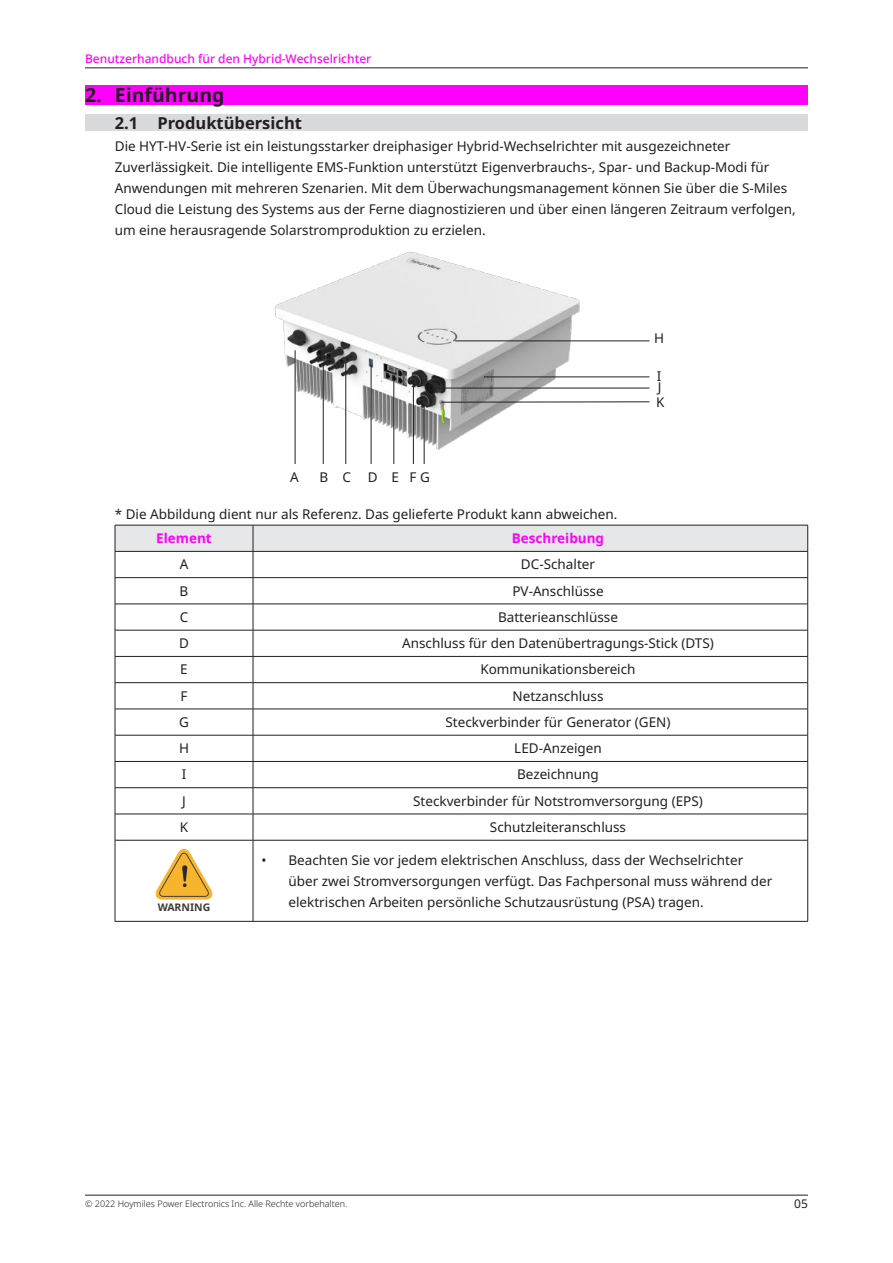
<style>
.page{position:relative;width:893px;height:1263px;background:#fff}
.page>*{position:absolute;margin:0;border:0;box-sizing:border-box;transform-origin:0 0}
.t1{font:700 19.5px "Noto Sans";color:#231f20}
.t2{font:700 16.5px "Noto Sans";color:#231f20}
.t3{font:13.5px/21px "Noto Sans";color:#231f20}
.t4{font:700 13.5px "Noto Sans";color:#f0f}
.t5{font:500 12px "Noto Sans";color:#f0f}
.t6{font:12px "Noto Sans";color:#231f20}
.t7{font:700 10.5px "Noto Sans";color:#3d3b38}
.t8{font:300 9px "Noto Sans";color:#231f20}
</style>
<div class="page">
<hr style="left:85px;top:68px;width:723px;height:1px;background:#231f20">
<hr style="left:85px;top:1195px;width:723px;height:1px;background:#231f20">
<div style="left:85px;top:85px;width:723px;height:20px;background:#f0f"></div>
<div style="left:85px;top:115px;width:723px;height:16px;background:#d9dadc"></div>
<img style="left:275px;top:252px;width:321px;height:213px">
<hr style="left:455px;top:340px;width:194px;height:1px;background:#231f20">
<hr style="left:484px;top:376px;width:165px;height:1px;background:#231f20">
<hr style="left:437px;top:388px;width:212px;height:1px;background:#231f20">
<hr style="left:441px;top:401px;width:208px;height:2px;background:#231f20">
<hr style="left:295px;top:350px;width:1px;height:114px;background:#231f20">
<hr style="left:323px;top:363px;width:1px;height:101px;background:#231f20">
<hr style="left:346px;top:362px;width:1px;height:102px;background:#231f20">
<hr style="left:371px;top:365px;width:1px;height:99px;background:#231f20">
<hr style="left:394px;top:381px;width:1px;height:83px;background:#231f20">
<hr style="left:413px;top:385px;width:1px;height:79px;background:#231f20">
<hr style="left:424px;top:404px;width:1px;height:60px;background:#231f20">
<svg style="left:115px;top:525px;width:693px;height:315px"></svg>
<hr style="left:115px;top:840px;width:138px;height:1px;background:#231f20">
<hr style="left:115px;top:840px;width:1px;height:81px;background:#231f20">
<hr style="left:115px;top:921px;width:138px;height:1px;background:#231f20">
<hr style="left:253px;top:840px;width:555px;height:1px;background:#231f20">
<hr style="left:253px;top:840px;width:1px;height:81px;background:#231f20">
<hr style="left:807px;top:840px;width:1px;height:81px;background:#231f20">
<hr style="left:253px;top:921px;width:555px;height:1px;background:#231f20">
<svg style="left:155px;top:849px;width:58px;height:51px"></svg>
<p class="t5" style="left:85px;top:54px;width:288px">Benutzerhandbuch für den Hybrid-Wechselrichter</p>
<h1 class="t1" style="left:85px;top:87px;width:141px">2. Einführung</h1>
<p class="t2" style="left:115px;top:116px;width:189px">2.1 Produktübersicht</p>
<p class="t3" style="left:115px;top:137px;width:682px">Die HYT-HV-Serie ist ein leistungsstarker dreiphasiger Hybrid-Wechselrichter mit ausgezeichneter Zuverlässigkeit. Die intelligente EMS-Funktion unterstützt Eigenverbrauchs-, Spar- und Backup-Modi für Anwendungen mit mehreren Szenarien. Mit dem Überwachungsmanagement können Sie über die S-Miles Cloud die Leistung des Systems aus der Ferne diagnostizieren und über einen längeren Zeitraum verfolgen, um eine herausragende Solarstromproduktion zu erzielen.</p>
<p class="t3" style="left:654px;top:328px;width:12px">H</p>
<p class="t3" style="left:657px;top:371px;width:6px;line-height:10.9px">I<br>J</p>
<p class="t3" style="left:656px;top:392px;width:10px">K</p>
<p class="t3" style="left:290px;top:467px;width:10px">A</p>
<p class="t3" style="left:319px;top:467px;width:112px">BC DEFG</p>
<p class="t3" style="left:115px;top:504px;width:504px">* Die Abbildung dient nur als Referenz. Das gelieferte Produkt kann abweichen.</p>
<p class="t4" style="left:156px;top:533px;width:57px">Element</p>
<p class="t4" style="left:512px;top:533px;width:94px">Beschreibung</p>
<p class="t3" style="left:180px;top:555px;width:10px">A</p>
<p class="t3" style="left:521px;top:555px;width:76px">DC-Schalter</p>
<p class="t3" style="left:180px;top:581px;width:10px">B</p>
<p class="t3" style="left:512px;top:581px;width:93px">PV-Anschlüsse</p>
<p class="t3" style="left:180px;top:607px;width:10px">C</p>
<p class="t3" style="left:498px;top:607px;width:121px">Batterieanschlüsse</p>
<p class="t3" style="left:179px;top:633px;width:11px">D</p>
<p class="t3" style="left:402px;top:633px;width:313px">Anschluss für den Datenübertragungs-Stick (DTS)</p>
<p class="t3" style="left:180px;top:660px;width:9px">E</p>
<p class="t3" style="left:480px;top:660px;width:157px">Kommunikationsbereich</p>
<p class="t3" style="left:180px;top:686px;width:9px">F</p>
<p class="t3" style="left:512px;top:686px;width:93px">Netzanschluss</p>
<p class="t3" style="left:179px;top:712px;width:11px">G</p>
<p class="t3" style="left:446px;top:712px;width:226px">Steckverbinder für Generator (GEN)</p>
<p class="t3" style="left:179px;top:738px;width:12px">H</p>
<p class="t3" style="left:514px;top:738px;width:89px">LED-Anzeigen</p>
<p class="t3" style="left:182px;top:765px;width:6px">I</p>
<p class="t3" style="left:517px;top:765px;width:83px">Bezeichnung</p>
<p class="t3" style="left:182px;top:791px;width:5px">J</p>
<p class="t3" style="left:413px;top:791px;width:291px">Steckverbinder für Notstromversorgung (EPS)</p>
<p class="t3" style="left:180px;top:817px;width:10px">K</p>
<p class="t3" style="left:490px;top:817px;width:138px">Schutzleiteranschluss</p>
<p class="t7" style="left:158px;top:903px;width:54px">WARNING</p>
<p class="t3" style="left:288px;top:850px;width:485px;text-indent:-27px">• Beachten Sie vor jedem elektrischen Anschluss, dass der Wechselrichter über zwei Stromversorgungen verfügt. Das Fachpersonal muss während der elektrischen Arbeiten persönliche Schutzausrüstung (PSA) tragen.</p>
<p class="t8" style="left:85px;top:1200px;width:264px">© 2022 Hoymiles Power Electronics Inc. Alle Rechte vorbehalten.</p>
<p class="t6" style="left:794px;top:1198px;width:15px">05</p>
</div>
